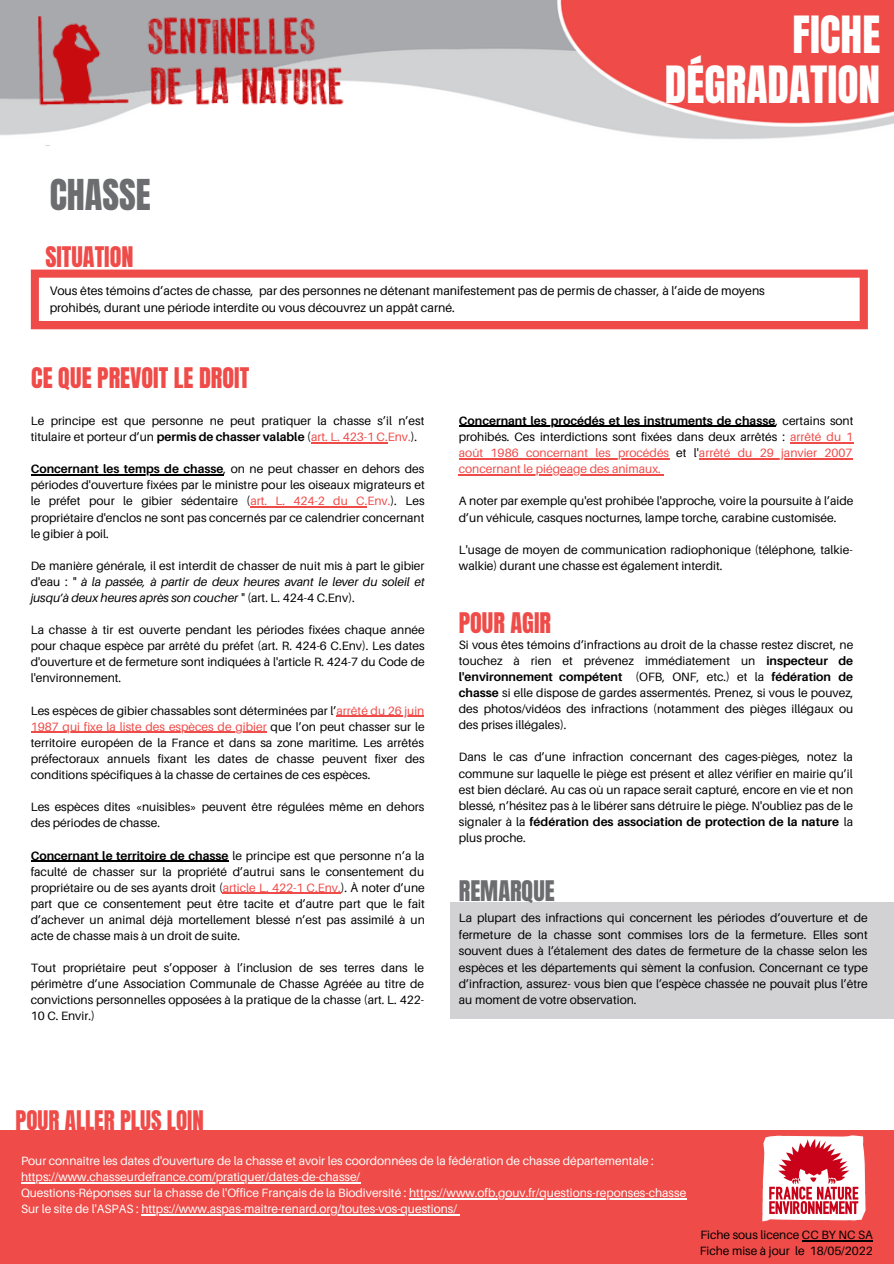
<style>
.page{position:relative;width:894px;height:1264px;background:#fff}
.page>*{position:absolute;margin:0;border:0;box-sizing:border-box;transform-origin:0 0}
.t1{font:43.65px/49.5px "Anton";color:#fff;text-align:right}
.t2{font:36.15px "Anton";color:#6c6d70}
.t3{font:24.15px "Anton";color:#ef4b48}
.t4{font:24.15px "Anton";color:#6c6d70}
.t5{font:22.95px "Anton";color:#ef4b48}
.t6{font:12.3px/16.8px "Aileron";color:#000}
.t7{font:12px/16px "Aileron";color:#000;text-align:justify}
.t8{font:12px/16px "Aileron";color:#fff}
.t9{font:12px/16px "Aileron";color:#ef4b48;text-align:justify}
.s1{font-weight:700}
.s2{color:#ef4b48}
.s3{font-style:italic}
.s4{font-weight:700;color:#000}
.s5{color:#000}
</style>
<div class="page">
<svg style="left:31px;top:269px;width:836px;height:60px"></svg>
<img style="left:0;top:0;width:893px;height:140px">
<img style="left:32px;top:9px;width:348px;height:105px">
<div style="left:450px;top:902px;width:443px;height:116px;background:#d2d2d4"></div>
<hr style="left:311px;top:442px;width:76px;height:1px;background:#ef4b48">
<hr style="left:31px;top:474px;width:192px;height:1px;background:#000">
<hr style="left:250px;top:506px;width:117px;height:1px;background:#ef4b48">
<hr style="left:336px;top:715px;width:88px;height:1px;background:#ef4b48">
<hr style="left:31px;top:731px;width:235px;height:1px;background:#ef4b48">
<hr style="left:31px;top:860px;width:197px;height:1px;background:#000">
<hr style="left:223px;top:892px;width:118px;height:1px;background:#ef4b48">
<hr style="left:458px;top:426px;width:317px;height:1px;background:#000">
<hr style="left:789px;top:442px;width:64px;height:1px;background:#ef4b48">
<hr style="left:458px;top:458px;width:211px;height:1px;background:#ef4b48">
<hr style="left:698px;top:458px;width:154px;height:1px;background:#ef4b48">
<hr style="left:458px;top:474px;width:202px;height:1px;background:#ef4b48">
<div style="left:0;top:1129px;width:893px;height:134px;background:#ef4b48"></div>
<img style="left:762px;top:1135px;width:104px;height:85px">
<hr style="left:801px;top:1240px;width:71px;height:1px;background:#000">
<hr style="left:21px;top:1181px;width:339px;height:1px;background:#fff">
<hr style="left:409px;top:1197px;width:277px;height:1px;background:#fff">
<hr style="left:141px;top:1213px;width:316px;height:1px;background:#fff">
<h2 class="t2" style="left:50px;top:169px;width:102px">CHASSE</h2>
<h3 class="t3" style="left:45px;top:240px;width:90px">SITUATION</h3>
<h1 class="t1" style="left:664px;top:11px;width:217px">FICHE<br>DÉGRADATION</h1>
<p class="t6" style="left:50px;top:282px;width:716px">Vous êtes témoins d’actes de chasse, par des personnes ne détenant manifestement pas de permis de chasser, à l’aide de moyens prohibés, durant une période interdite ou vous découvrez un appât carné.</p>
<h3 class="t3" style="left:31px;top:360px;width:219px">CE QUE PREVOIT LE DROIT</h3>
<p class="t7" style="left:31px;top:412px;width:395px">Le principe est que personne ne peut pratiquer la chasse s’il n’est titulaire et porteur d’un <span class="s1">permis de chasser valable</span> (<span class="s2">art. L. 423-1 C.Env.</span>).</p>
<p class="t7" style="left:31px;top:461px;width:395px"><span class="s1">Concernant les temps de chasse</span>, on ne peut chasser en dehors des périodes d'ouverture fixées par le ministre pour les oiseaux migrateurs et le préfet pour le gibier sédentaire (<span class="s2">art. L. 424-2 du C.Env.</span>). Les propriétaire d'enclos ne sont pas concernés par ce calendrier concernant le gibier à poil.</p>
<p class="t7" style="left:31px;top:557px;width:395px">De manière générale, il est interdit de chasser de nuit mis à part le gibier d'eau : " <span class="s3">à la passée, à partir de deux heures avant le lever du soleil et jusqu’à deux heures après son coucher</span> " (art. L. 424-4 C.Env).</p>
<p class="t7" style="left:31px;top:621px;width:395px">La chasse à tir est ouverte pendant les périodes fixées chaque année pour chaque espèce par arrêté du préfet (art. R. 424-6 C.Env). Les dates d'ouverture et de fermeture sont indiquées à l'article R. 424-7 du Code de l'environnement.</p>
<p class="t7" style="left:31px;top:702px;width:395px">Les espèces de gibier chassables sont déterminées par l’<span class="s2">arrêté du 26 juin 1987 qui fixe la liste des espèces de gibier</span> que l’on peut chasser sur le territoire européen de la France et dans sa zone maritime. Les arrêtés préfectoraux annuels fixant les dates de chasse peuvent fixer des conditions spécifiques à la chasse de certaines de ces espèces.</p>
<p class="t7" style="left:31px;top:798px;width:395px">Les espèces dites «nuisibles» peuvent être régulées même en dehors des périodes de chasse.</p>
<p class="t7" style="left:31px;top:847px;width:395px"><span class="s1">Concernant le territoire de chasse</span> le principe est que personne n’a la faculté de chasser sur la propriété d’autrui sans le consentement du propriétaire ou de ses ayants droit (<span class="s2">article L. 422-1 C.Env.</span>). À noter d’une part que ce consentement peut être tacite et d’autre part que le fait d’achever un animal déjà mortellement blessé n’est pas assimilé à un acte de chasse mais à un droit de suite.</p>
<p class="t7" style="left:31px;top:959px;width:395px">Tout propriétaire peut s’opposer à l’inclusion de ses terres dans le périmètre d’une Association Communale de Chasse Agréée au titre de convictions personnelles opposées à la pratique de la chasse (art. L. 422- 10 C. Envir.)</p>
<p class="t9" style="left:458px;top:412px;width:396px"><span class="s4">Concernant les procédés et les instruments de chasse</span><span class="s5">, certains sont prohibés. Ces interdictions sont fixées dans deux arrêtés :</span> arrêté du 1 août 1986 concernant les procédés <span class="s5">et l'</span>arrêté du 29 janvier 2007 concernant le piégeage des animaux.</p>
<p class="t7" style="left:458px;top:493px;width:396px">A noter par exemple qu'est prohibée l'approche, voire la poursuite à l’aide d’un véhicule, casques nocturnes, lampe torche, carabine customisée.</p>
<p class="t7" style="left:458px;top:541px;width:395px">L'usage de moyen de communication radiophonique (téléphone, talkie&shy;walkie) durant une chasse est également interdit.</p>
<h3 class="t3" style="left:458px;top:605px;width:94px">POUR AGIR</h3>
<p class="t7" style="left:458px;top:636px;width:396px">Si vous êtes témoins d’infractions au droit de la chasse restez discret, ne touchez à rien et prévenez immédiatement un <span class="s1">inspecteur de l'environnement compétent</span> (OFB, ONF, etc.) et la <span class="s1">fédération de chasse</span> si elle dispose de gardes assermentés. Prenez, si vous le pouvez, des photos/vidéos des infractions (notamment des pièges illégaux ou des prises illégales).</p>
<p class="t7" style="left:458px;top:749px;width:396px">Dans le cas d’une infraction concernant des cages-pièges, notez la commune sur laquelle le piège est présent et allez vérifier en mairie qu’il est bien déclaré. Au cas où un rapace serait capturé, encore en vie et non blessé, n’hésitez pas à le libérer sans détruire le piège. N'oubliez pas de le signaler à la <span class="s1">fédération des association de protection de la nature</span> la plus proche.</p>
<h3 class="t4" style="left:458px;top:874px;width:97px">REMARQUE</h3>
<p class="t7" style="left:458px;top:909px;width:410px">La plupart des infractions qui concernent les périodes d’ouverture et de fermeture de la chasse sont commises lors de la fermeture. Elles sont souvent dues à l’étalement des dates de fermeture de la chasse selon les espèces et les départements qui sèment la confusion. Concernant ce type d’infraction, assurez- vous bien que l’espèce chassée ne pouvait plus l’être au moment de votre observation.</p>
<h3 class="t5" style="left:16px;top:1104px;width:190px">POUR ALLER PLUS LOIN</h3>
<p class="t8" style="left:21px;top:1152px;width:666px">Pour connaître les dates d'ouverture de la chasse et avoir les coordonnées de la fédération de chasse départementale : https://www.chasseurdefrance.com/pratiquer/dates-de-chasse/<br>Questions-Réponses sur la chasse de l'Office Français de la Biodiversité : https://www.ofb.gouv.fr/questions-reponses-chasse Sur le site de l'ASPAS : https://www.aspas-maitre-renard.org/toutes-vos-questions/</p>
<p class="t7" style="left:699px;top:1226px;width:174px">Fiche sous licence CC BY NC SA<br>Fiche mise à jour le 18/05/2022</p>
</div>
